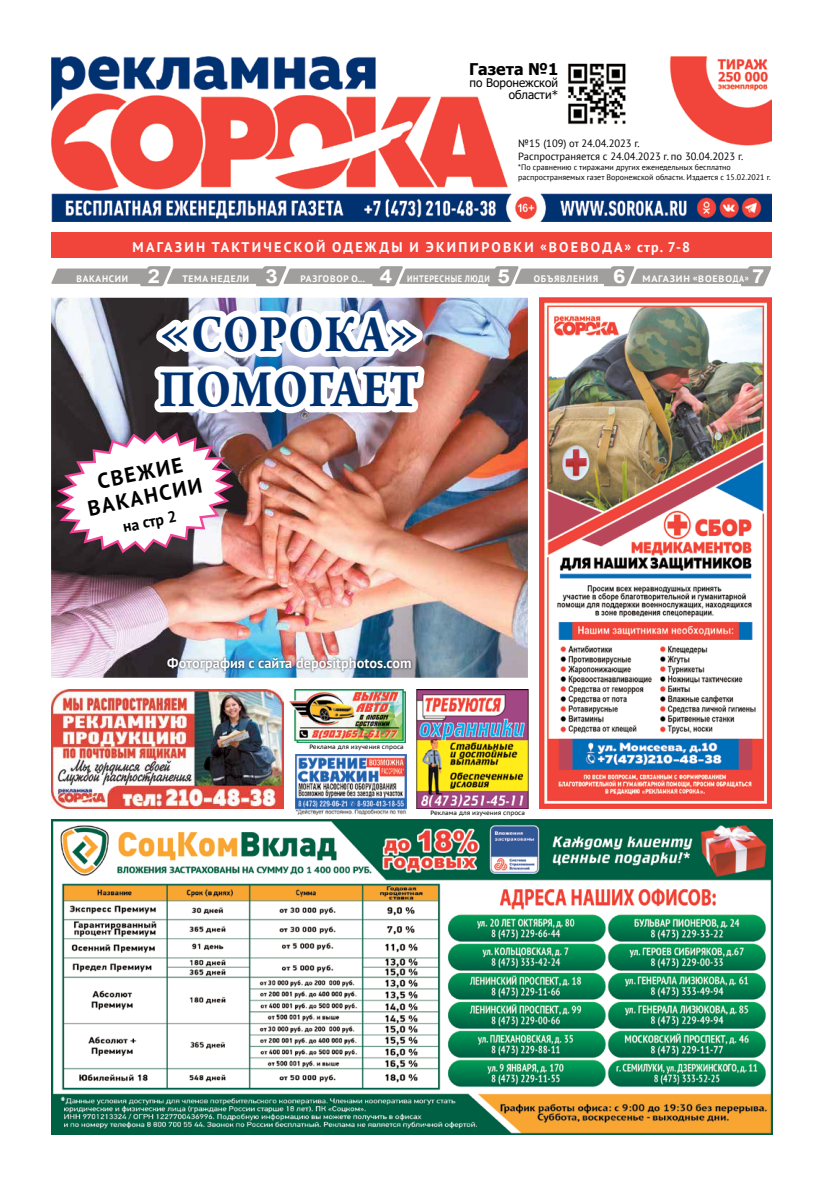
<style>
.page{position:relative;width:823px;height:1191px;background:#fff}
.page>*{position:absolute;margin:0;border:0;box-sizing:border-box;transform-origin:0 0}
.t1{font:700 55.5px/55.5px "Arno Pro";letter-spacing:.01em;color:#003271;scale:.86 1}
.t2{font:700 21.2px/24.3px "PT Sans";color:#000;text-align:center}
.t3{font:700 19.2px "Arial";color:#fff;scale:1.15 1}
.t4{font:700 16.1px "Tahoma";color:#000}
.t5{font:700 15.6px "PT Sans";color:#000}
.t6{font:700 14.3px "PT Sans";color:#fff}
.t7{font:700 14px "PT Sans";letter-spacing:.16em;color:#fff}
.t8{font:11.9px/12px "Tahoma";color:#000;text-align:right}
.t9{font:10.5px/12.4px "PT Sans";color:#000}
.t10{font:700 9.4px "PT Sans";letter-spacing:.08em;color:#fff}
.t11{font:700 9.4px "PT Sans";letter-spacing:.08em;color:#fff;scale:1.07 1}
.t12{font:700 9.4px "PT Sans";letter-spacing:.08em;color:#fff;scale:.87 1}
.t13{font:8px/10.4px "PT Sans";color:#000}
.t14{font:6.2px "PT Sans Caption";color:#000}
.s1{font-family:"Arial";font-size:19.2px}
</style>
<div class="page">
<img style="left:51px;top:819px;width:720px;height:315px">
<svg style="left:217px;top:1004px;width:63px;height:131px"></svg>
<img style="left:51px;top:56px;width:719px;height:948px">
<img style="left:416px;top:689px;width:114px;height:120px">
<img style="left:539px;top:298px;width:232px;height:510px">
<img style="left:295px;top:754px;width:111px;height:60px">
<img style="left:51px;top:689px;width:232px;height:119px">
<img style="left:290px;top:689px;width:115px;height:54px">
<h3 class="t4" style="left:469px;top:58px;width:90px">Газета №1</h3>
<h3 class="t8" style="left:469px;top:77px;width:90px">по Воронежской области*</h3>
<h3 class="t9" style="left:518px;top:137px;width:226px">№15 (109) от 24.04.2023 г.<br>Распространяется с 24.04.2023 г. по 30.04.2023 г.</h3>
<p class="t13" style="left:518px;top:162px;width:254px">*По сравнению с тиражами других еженедельных бесплатно распространяемых газет Воронежской области. Издается с 15.02.2021 г.</p>
<h3 class="t7" style="left:132px;top:238px;width:559px">МАГАЗИН ТАКТИЧЕСКОЙ ОДЕЖДЫ И ЭКИПИРОВКИ «ВОЕВОДА» стр. 7-8</h3>
<p class="t10" style="left:76px;top:272px;width:85px">ВАКАНСИИ <span class="s1">2</span></p>
<h3 class="t3" style="left:265px;top:263px;width:12px">3</h3>
<h3 class="t3" style="left:379px;top:263px;width:12px">4</h3>
<h3 class="t3" style="left:497px;top:263px;width:12px">5</h3>
<h3 class="t3" style="left:612px;top:263px;width:12px">6</h3>
<p class="t10" style="left:182px;top:272px;width:68px">ТЕМА НЕДЕЛИ</p>
<p class="t10" style="left:300px;top:272px;width:66px">РАЗГОВОР О...</p>
<p class="t12" style="left:407px;top:272px;width:97px">ИНТЕРЕСНЫЕ ЛЮДИ</p>
<p class="t10" style="left:533px;top:272px;width:66px">ОБЪЯВЛЕНИЯ</p>
<p class="t11" style="left:642px;top:272px;width:115px">МАГАЗИН «ВОЕВОДА» <span class="s1">7</span></p>
<h1 class="t1" style="left:159px;top:309px;width:305px">«СОРОКА»<br>ПОМОГАЕТ</h1>
<h2 class="t2" style="left:80px;top:473px;width:118px;rotate:-12deg">СВЕЖИЕ<br>ВАКАНСИИ</h2>
<h3 class="t5" style="left:121px;top:517px;width:56px;rotate:-12deg">на стр 2</h3>
<h3 class="t6" style="left:167px;top:653px;width:246px">Фотография с сайта depositphotos.com</h3>
<p class="t14" style="left:309px;top:743px;width:96px">Реклама для изучения спроса</p>
<p class="t14" style="left:430px;top:808px;width:96px">Реклама для изучения спроса</p>
</div>
